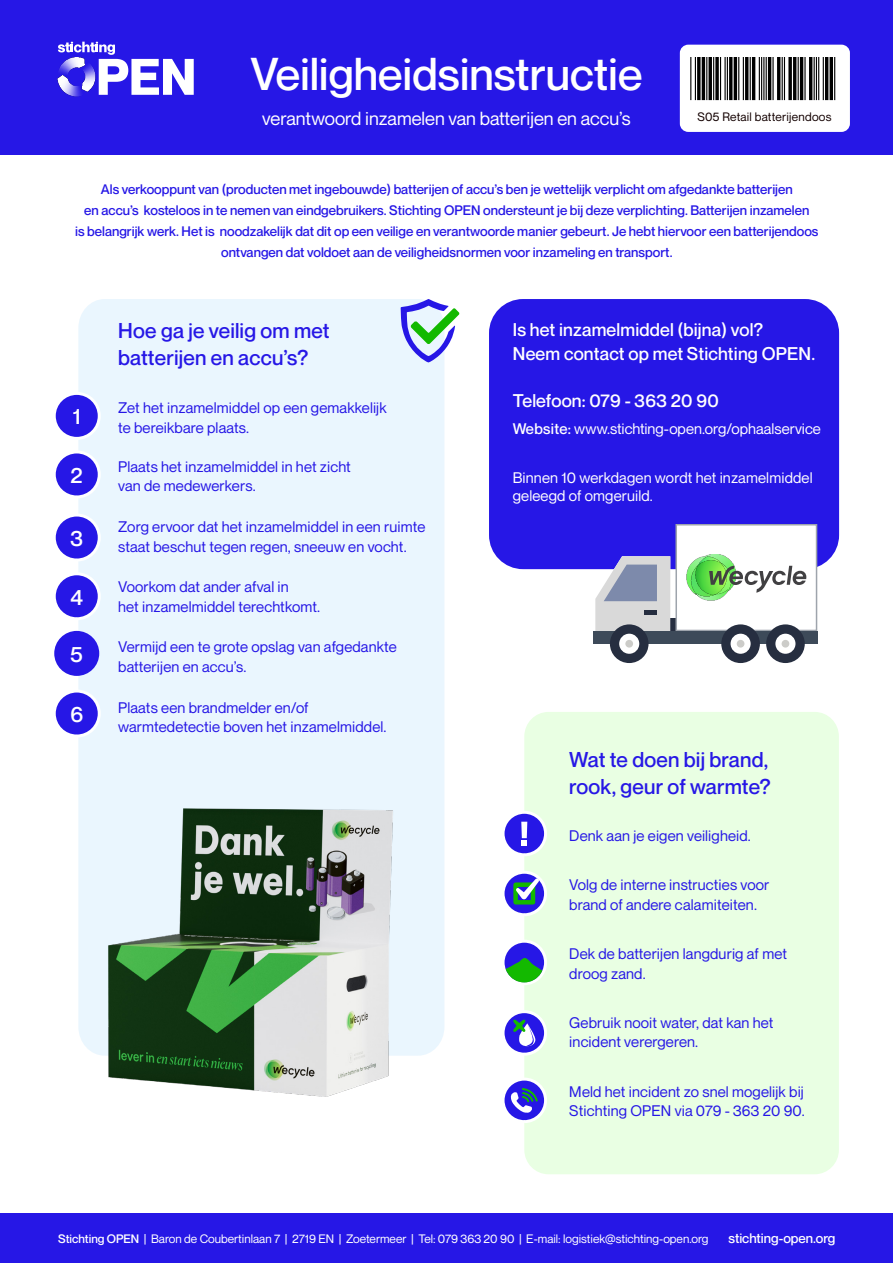
<style>
.page{position:relative;width:893px;height:1263px;background:#fff}
.page>*{position:absolute;margin:0;border:0;box-sizing:border-box;transform-origin:0 0}
.t1{font:500 45px "Neue Montreal";color:#fff}
.t2{font:500 21.6px "Neue Montreal";color:#fff}
.t3{font:500 21px/27px "Neue Montreal";letter-spacing:.01em;color:#2617e6}
.t4{font:18.45px "Neue Montreal";color:#fff}
.t5{font:500 18px "Neue Montreal";letter-spacing:.01em;color:#fff}
.t6{font:15px/19.5px "Neue Montreal";letter-spacing:.01em;color:#2617e6}
.t7{font:15px/18px "Neue Montreal";letter-spacing:.01em;color:#fff}
.t8{font:500 13.5px/21px "Neue Montreal";color:#2617e6;text-align:center}
.t9{font:500 13.5px "Neue Montreal";color:#fff}
.t10{font:12px "Neue Montreal";color:#fff}
.t11{font:12px "Neue Montreal";letter-spacing:.02em;color:#130000}
.s1{font-weight:500}
</style>
<div class="page">
<div style="left:0;top:0;width:893px;height:154px;background:#2617e6"></div>
<img style="left:57px;top:78px;width:24px;height:18px">
<svg style="left:58px;top:42px;width:136px;height:53px"></svg>
<div style="left:680px;top:45px;width:170px;height:87px;background:#fff;border-radius:8px"></div>
<div style="left:0;top:1213px;width:893px;height:50px;background:#2617e6"></div>
<div style="left:78px;top:299px;width:366px;height:757px;background:#eaf6fe;border-radius:28px"></div>
<div style="left:53px;top:392px;width:48px;height:48px;background:#2617e6;border:3px solid #fff;border-radius:50%"></div>
<div style="left:53px;top:450px;width:48px;height:48px;background:#2617e6;border:3px solid #fff;border-radius:50%"></div>
<div style="left:53px;top:513px;width:48px;height:48px;background:#2617e6;border:3px solid #fff;border-radius:50%"></div>
<div style="left:53px;top:572px;width:48px;height:48px;background:#2617e6;border:3px solid #fff;border-radius:50%"></div>
<div style="left:54px;top:631px;width:45px;height:45px;background:#2617e6;border-radius:50%"></div>
<div style="left:53px;top:689px;width:48px;height:48px;background:#2617e6;border:3px solid #fff;border-radius:50%"></div>
<div style="left:524px;top:712px;width:315px;height:462px;background:#e9ffe3;border-radius:24px"></div>
<svg style="left:401px;top:299px;width:58px;height:63px"></svg>
<svg style="left:502px;top:811px;width:45px;height:45px"></svg>
<svg style="left:521px;top:822px;width:6px;height:23px"></svg>
<svg style="left:502px;top:871px;width:45px;height:45px"></svg>
<div style="left:513px;top:882px;width:22px;height:22px;border:4px solid #13b900"></div>
<svg style="left:516px;top:878px;width:23px;height:21px"></svg>
<div style="left:503px;top:941px;width:43px;height:43px;background:#2617e6;border-radius:50%"></div>
<div style="left:502px;top:940px;width:45px;height:45px;border:3px solid #fff;border-radius:50%"></div>
<svg style="left:506px;top:958px;width:36px;height:24px"></svg>
<svg style="left:502px;top:1010px;width:45px;height:46px"></svg>
<svg style="left:513px;top:1019px;width:22px;height:27px"></svg>
<div style="left:489px;top:299px;width:350px;height:270px;background:#2617e6;border-radius:34px"></div>
<div style="left:670px;top:619px;width:5px;height:12px;background:#262e40"></div>
<svg style="left:595px;top:556px;width:75px;height:75px;background:#b5b8cd"></svg>
<div style="left:675px;top:524px;width:142px;height:107px;background:#fff;border:2px solid #9ea4ac"></div>
<div style="left:593px;top:631px;width:224px;height:13px;background:#3d4a59"></div>
<div style="left:610px;top:624px;width:38px;height:39px;background:#262e40;border-radius:50%"></div>
<div style="left:619px;top:634px;width:20px;height:20px;background:#fff;border-radius:50%"></div>
<div style="left:625px;top:640px;width:8px;height:8px;background:#ccccc9;border-radius:50%"></div>
<div style="left:766px;top:624px;width:39px;height:39px;background:#262e40;border-radius:50%"></div>
<div style="left:775px;top:634px;width:20px;height:20px;background:#fff;border-radius:50%"></div>
<div style="left:782px;top:640px;width:7px;height:8px;background:#ccccc9;border-radius:50%"></div>
<div style="left:721px;top:624px;width:39px;height:39px;background:#262e40;border-radius:50%"></div>
<div style="left:731px;top:634px;width:20px;height:20px;background:#fff;border-radius:50%"></div>
<div style="left:737px;top:640px;width:7px;height:8px;background:#ccccc9;border-radius:50%"></div>
<img style="left:706px;top:554px;width:29px;height:35px">
<img style="left:686px;top:556px;width:21px;height:38px">
<img style="left:695px;top:589px;width:32px;height:11px">
<svg style="left:709px;top:566px;width:97px;height:27px"></svg>
<div style="left:773px;top:588px;width:35px;height:9px;background:#fff"></div>
<svg style="left:502px;top:1077px;width:45px;height:46px"></svg>
<svg style="left:511px;top:1088px;width:27px;height:25px"></svg>
<img style="left:100px;top:808px;width:293px;height:289px">
<img style="left:690px;top:57px;width:146px;height:44px">
<p class="t1" style="left:251px;top:46px;width:393px">Veiligheidsinstructie</p>
<p class="t4" style="left:262px;top:107px;width:370px">verantwoord inzamelen van batterijen en accu’s</p>
<p class="t11" style="left:697px;top:109px;width:136px">S05 Retail batterijendoos</p>
<p class="t8" style="left:101px;top:179px;width:693px">Als verkooppunt van (producten met ingebouwde) batterijen of accu’s ben je wettelijk verplicht om afgedankte batterijen</p>
<p class="t8" style="left:84px;top:200px;width:726px">en accu’s kosteloos in te nemen van eindgebruikers. Stichting OPEN ondersteunt je bij deze verplichting. Batterijen inzamelen</p>
<p class="t8" style="left:75px;top:221px;width:745px">is belangrijk werk. Het is noodzakelijk dat dit op een veilige en verantwoorde manier gebeurt. Je hebt hiervoor een batterijendoos ontvangen dat voldoet aan de veiligheidsnormen voor inzameling en transport.</p>
<p class="t2" style="left:73px;top:403px;width:9px">1</p>
<p class="t2" style="left:71px;top:462px;width:14px">2</p>
<p class="t2" style="left:71px;top:525px;width:14px">3</p>
<p class="t2" style="left:70px;top:584px;width:14px">4</p>
<p class="t2" style="left:71px;top:641px;width:14px">5</p>
<p class="t2" style="left:70px;top:701px;width:14px">6</p>
<p class="t3" style="left:118px;top:317px;width:213px">Hoe ga je veilig om met</p>
<p class="t3" style="left:118px;top:344px;width:192px">batterijen en accu’s?</p>
<p class="t6" style="left:118px;top:398px;width:270px">Zet het inzamelmiddel op een gemakkelijk te bereikbare plaats.</p>
<p class="t6" style="left:118px;top:457px;width:234px">Plaats het inzamelmiddel in het zicht van de medewerkers.</p>
<p class="t6" style="left:118px;top:517px;width:309px">Zorg ervoor dat het inzamelmiddel in een ruimte staat beschut tegen regen, sneeuw en vocht.</p>
<p class="t6" style="left:118px;top:577px;width:203px">Voorkom dat ander afval in<br>het inzamelmiddel terechtkomt.</p>
<p class="t6" style="left:118px;top:637px;width:280px">Vermijd een te grote opslag van afgedankte batterijen en accu’s.</p>
<p class="t6" style="left:118px;top:698px;width:270px">Plaats een brandmelder en/of warmtedetectie boven het inzamelmiddel.</p>
<p class="t5" style="left:513px;top:318px;width:252px">Is het inzamelmiddel (bijna) vol?</p>
<p class="t5" style="left:513px;top:342px;width:304px">Neem contact op met Stichting OPEN.</p>
<p class="t5" style="left:513px;top:390px;width:208px">Telefoon: 079 - 363 20 90</p>
<p class="t7" style="left:513px;top:419px;width:310px"><span class="s1">Website:</span> www.stichting-open.org/ophaalservice</p>
<p class="t7" style="left:513px;top:469px;width:301px">Binnen 10 werkdagen wordt het inzamelmiddel geleegd of omgeruild.</p>
<p class="t3" style="left:569px;top:746px;width:203px">Wat te doen bij brand, rook, geur of warmte?</p>
<p class="t6" style="left:569px;top:826px;width:183px">Denk aan je eigen veiligheid.</p>
<p class="t6" style="left:569px;top:875px;width:202px">Volg de interne instructies voor brand of andere calamiteiten.</p>
<p class="t6" style="left:569px;top:944px;width:219px">Dek de batterijen langdurig af met droog zand.</p>
<p class="t6" style="left:569px;top:1013px;width:206px">Gebruik nooit water, dat kan het incident verergeren.</p>
<p class="t6" style="left:569px;top:1082px;width:237px">Meld het incident zo snel mogelijk bij<br>Stichting OPEN via 079 - 363 20 90.</p>
<p class="t10" style="left:58px;top:1231px;width:652px"><span class="s1">Stichting OPEN |</span> Baron de Coubertinlaan 7 <span class="s1">|</span> 2719 EN <span class="s1">|</span> Zoetermeer <span class="s1">|</span> Tel: 079 363 20 90 <span class="s1">|</span> E-mail: logistiek@stichting-open.org</p>
<p class="t9" style="left:729px;top:1230px;width:108px">stichting-open.org</p>
</div>
